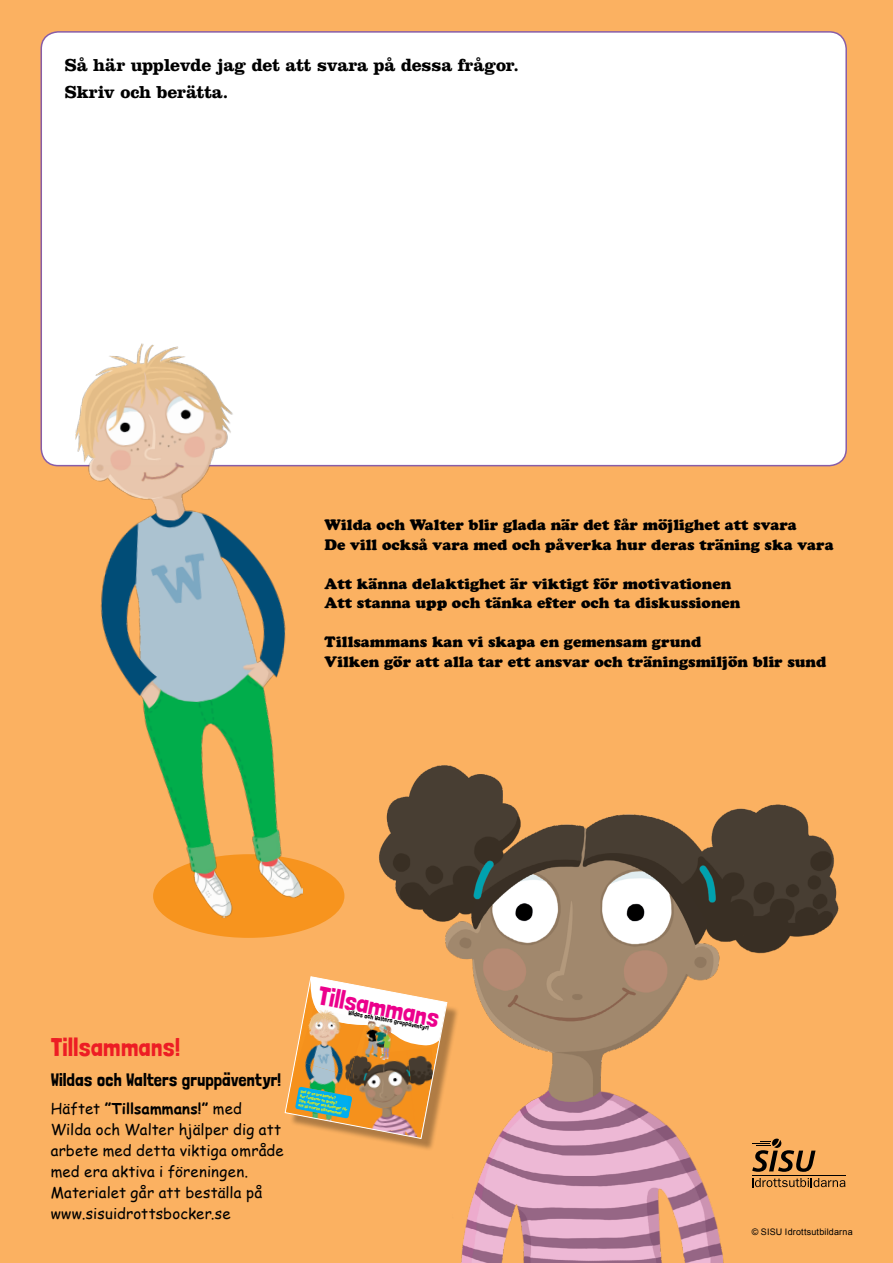
<style>
.page{position:relative;width:893px;height:1263px;background:#fbb161}
.page>*{position:absolute;margin:0;border:0;box-sizing:border-box;transform-origin:0 0}
.t1{font:25.95px "Londrina Solid";color:#ec008c}
.t2{font:25.5px "Londrina Solid";color:#ed1d24}
.t3{font:700 18px/27px "Clarendon";letter-spacing:-.01em;color:#000}
.t4{font:18px "Londrina Solid";color:#000}
.t5{font:15px/19.5px "Cooper Black Std";color:#000}
.t6{font:15px/21px "Comic Sans MS";letter-spacing:.01em;color:#000}
.t7{font:9px "Arial";letter-spacing:.02em;color:#000}
.t8{font:6.45px "Londrina Solid";color:#000}
.t9{font:4.2px/4.7px "Londrina Solid";color:#fff200}
.t10{font:700 2.4px "Arial";color:#000}
.t11{font:1.65px "Arial";color:#000}
.s1{font-weight:700}
</style>
<div class="page">
<img style="left:378px;top:764px;width:462px;height:499px">
<div style="left:41px;top:32px;width:805px;height:434px;background:#fff;border-radius:17px"></div>
<div style="left:153px;top:854px;width:191px;height:84px;background:#f7941e;border-radius:50%"></div>
<img style="left:43px;top:343px;width:297px;height:580px">
<svg style="left:752px;top:1138px;width:63px;height:34px;background:#ab7842"></svg>
<hr style="left:752px;top:1175px;width:93px;height:1px;background:#000">
<svg style="left:752px;top:1178px;width:93px;height:9px"></svg>
<div style="left:289px;top:981px;width:171px;height:170px;background:#000;opacity:.3"></div>
<svg style="left:285px;top:976px;width:162px;height:163px"></svg>
<p class="t3" style="left:65px;top:51px;width:456px">Så här upplevde jag det att svara på dessa frågor.<br>Skriv och berätta.</p>
<p class="t5" style="left:325px;top:515px;width:510px">Wilda och Walter blir glada när det får möjlighet att svara<br>De vill också vara med och påverka hur deras träning ska vara</p>
<p class="t5" style="left:325px;top:574px;width:417px">Att känna delaktighet är viktigt för motivationen<br>Att stanna upp och tänka efter och ta diskussionen</p>
<p class="t5" style="left:325px;top:632px;width:503px">Tillsammans kan vi skapa en gemensam grund<br>Vilken gör att alla tar ett ansvar och träningsmiljön blir sund</p>
<h2 class="t2" style="left:51px;top:1032px;width:131px">Tillsammans!</h2>
<p class="t4" style="left:51px;top:1069px;width:232px">Wildas och Walters gruppäventyr!</p>
<p class="t6" style="left:51px;top:1098px;width:235px">Häftet <span class="s1">”Tillsammans!”</span> med<br>Wilda och Walter hjälper dig att arbete med detta viktiga område med era aktiva i föreningen.<br>Materialet går att beställa på www.sisuidrottsbocker.se</p>
<p class="t11" style="left:187px;top:1080px;width:32px;rotate:11deg">DIN IDROTTSBOKHANDEL PÅ NÄTET</p>
<p class="t10" style="left:187px;top:1082px;width:32px;rotate:11deg">www.sisuidrottsbocker.se</p>
<h1 class="t1" style="left:321px;top:980px;width:124px;rotate:11deg">Tillsammans</h1>
<p class="t8" style="left:349px;top:1008px;width:83px;rotate:11deg">Wildas och Walters gruppäventyr!</p>
<p class="t9" style="left:301px;top:1089px;width:51px;rotate:11deg">Vad är en bra kompis?<br>Hur fungerar en grupp?<br>Tips,äventyr och övningar för att bli starka tillsammans!</p>
<p class="t7" style="left:752px;top:1226px;width:102px">© SISU Idrottsutbildarna</p>
</div>
